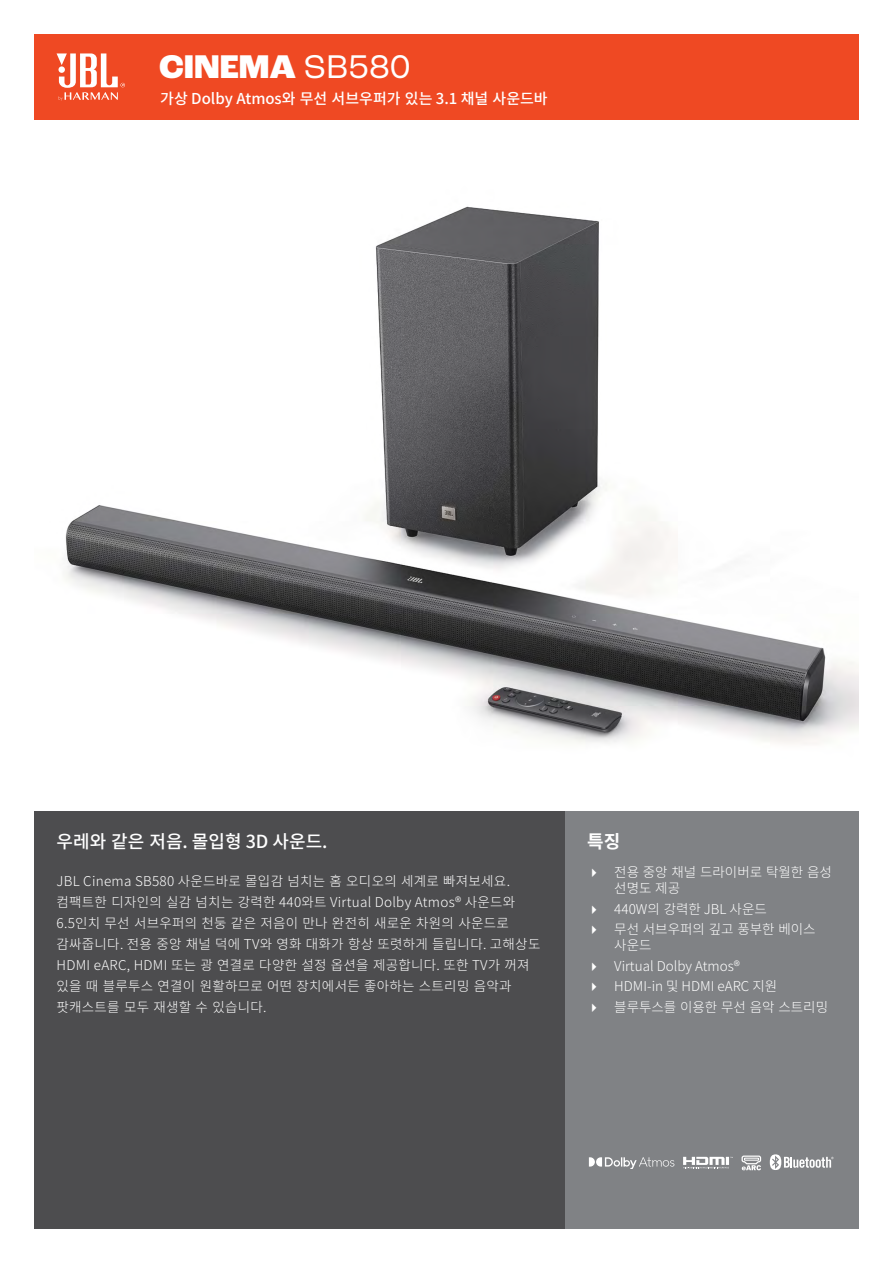
<style>
.page{position:relative;width:893px;height:1263px;background:#fff}
.page>*{position:absolute;margin:0;border:0;box-sizing:border-box;transform-origin:0 0}
.t1{font:800 34.5px "Roc Grotesk";color:#fff}
.t2{font:500 18px "Noto Sans CJ Kkr";color:#fff}
.t3{font:700 18px "Noto Sans CJ Kkr";color:#fff}
.t4{font:500 15px "Noto Sans CJ Kkr";color:#fff}
.t5{font:300 13.5px/21px "Noto Sans CJ Kkr";letter-spacing:.02em;color:#fff}
.t6{font:300 13.5px/20.4px "Noto Sans CJ Kkr";color:#fff}
.s1{font-weight:400}
</style>
<div class="page">
<img style="left:65px;top:206px;width:794px;height:538px">
<div style="left:565px;top:811px;width:294px;height:418px;background:#808285"></div>
<div style="left:34px;top:811px;width:531px;height:418px;background:#4d4d4f"></div>
<div style="left:34px;top:34px;width:825px;height:85px;background:#ef4923"></div>
<svg style="left:57px;top:53px;width:68px;height:48px"></svg>
<svg style="left:770px;top:1154px;width:63px;height:16px"></svg>
<svg style="left:683px;top:1157px;width:50px;height:11px"></svg>
<svg style="left:589px;top:1157px;width:85px;height:11px"></svg>
<svg style="left:741px;top:1155px;width:21px;height:15px"></svg>
<div style="left:744px;top:1157px;width:15px;height:4px;border:1px solid #fff"></div>
<h1 class="t1" style="left:159px;top:45px;width:253px">CINEMA <span class="s1">SB580</span></h1>
<p class="t4" style="left:160px;top:90px;width:389px">가상 Dolby Atmos와 무선 서브우퍼가 있는 3.1 채널 사운드바</p>
<h2 class="t2" style="left:57px;top:831px;width:273px">우레와 같은 저음. 몰입형 3D 사운드.</h2>
<p class="t5" style="left:57px;top:871px;width:485px">JBL Cinema SB580 사운드바로 몰입감 넘치는 홈 오디오의 세계로 빠져보세요. 컴팩트한 디자인의 실감 넘치는 강력한 440와트 Virtual Dolby Atmos® 사운드와 6.5인치 무선 서브우퍼의 천둥 같은 저음이 만나 완전히 새로운 차원의 사운드로 감싸줍니다. 전용 중앙 채널 덕에 TV와 영화 대화가 항상 또렷하게 들립니다. 고해상도 HDMI eARC, HDMI 또는 광 연결로 다양한 설정 옵션을 제공합니다. 또한 TV가 꺼져 있을 때 블루투스 연결이 원활하므로 어떤 장치에서든 좋아하는 스트리밍 음악과 팟캐스트를 모두 재생할 수 있습니다.</p>
<h2 class="t3" style="left:587px;top:831px;width:35px">특징</h2>
<p class="t6" style="left:614px;top:864px;width:219px;line-height:16.2px">전용 중앙 채널 드라이버로 탁월한 음성 선명도 제공</p>
<p class="t6" style="left:614px;top:899px;width:203px">440W의 강력한 JBL 사운드<br>무선 서브우퍼의 깊고 풍부한 베이스</p>
<p class="t6" style="left:614px;top:935px;width:215px">사운드<br>Virtual Dolby Atmos®<br>HDMI-in 및 HDMI eARC 지원 블루투스를 이용한 무선 음악 스트리밍</p>
</div>
